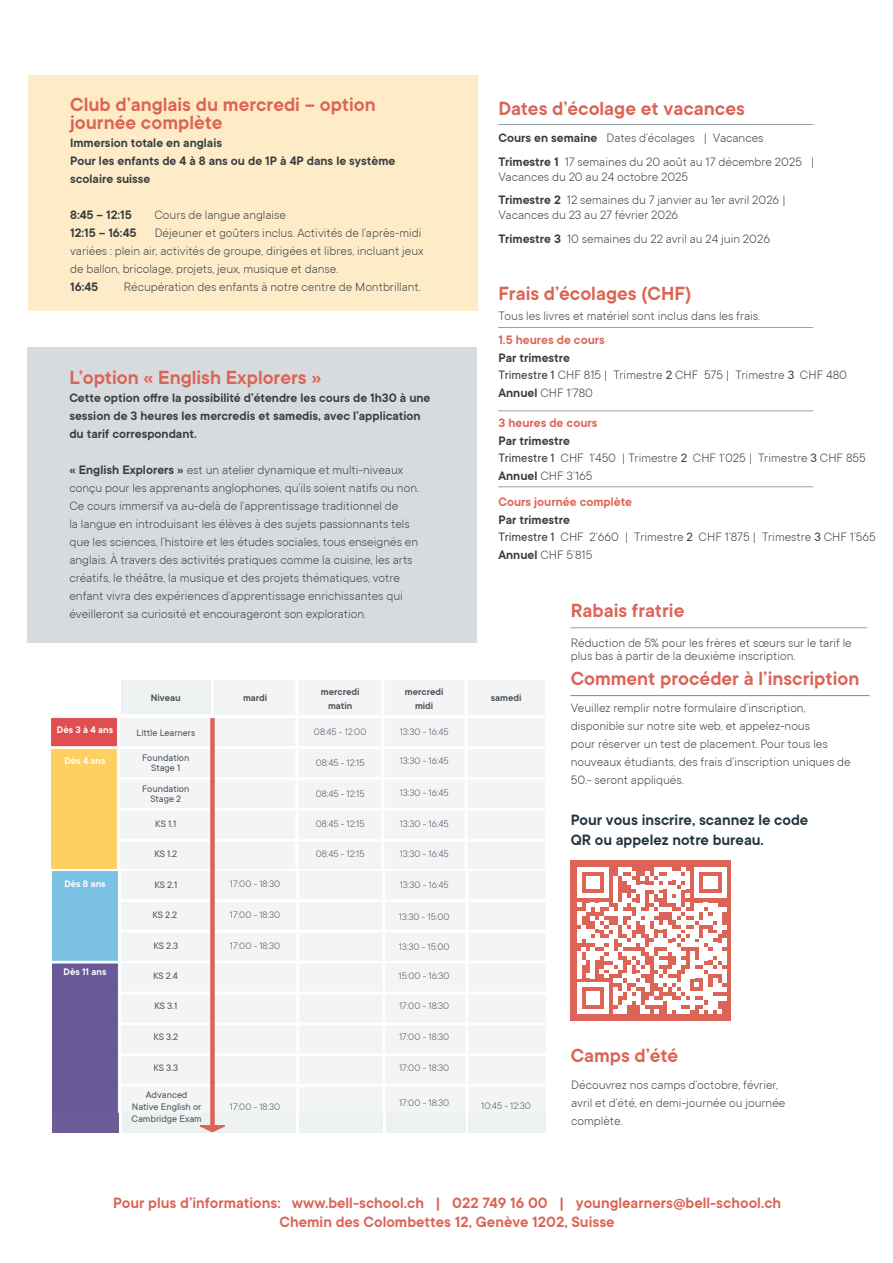
<style>
.page{position:relative;width:893px;height:1263px;background:#fff}
.page>*{position:absolute;margin:0;border:0;box-sizing:border-box;transform-origin:0 0}
.t1{font:600 21px/18px "TT Commons";color:#db6456}
.t2{font:600 16.5px/19.5px "TT Commons";color:#db6456;text-align:center}
.t3{font:600 16.5px/19.8px "TT Commons";color:#21343f}
.t4{font:300 13.5px/18px "TT Commons";color:#363e41}
.t5{font:600 13.5px/18px "TT Commons";color:#363e41}
.t6{font:600 13.5px "TT Commons";color:#db6456}
.t7{font:300 10.5px "TT Commons";color:#505457}
.t8{font:10.5px/12px "TT Commons";color:#505457;text-align:center}
.t9{font:600 10.5px/13.5px "TT Commons";color:#505457;text-align:center}
.t10{font:600 10.5px "TT Commons";color:#fff}
.s1{font-weight:600}
.s2{font-weight:400}
</style>
<div class="page">
<div style="left:122px;top:1099px;width:89px;height:33px;background:#edf1f1"></div>
<div style="left:215px;top:1099px;width:81px;height:33px;background:#edf1f1"></div>
<div style="left:52px;top:1099px;width:67px;height:33px;background:#6c5d96"></div>
<div style="left:299px;top:1099px;width:84px;height:33px;background:#edf1f1"></div>
<div style="left:386px;top:1099px;width:79px;height:33px;background:#edf1f1"></div>
<div style="left:468px;top:1099px;width:77px;height:33px;background:#edf1f1"></div>
<img style="left:51px;top:680px;width:494px;height:432px">
<hr style="left:570px;top:695px;width:300px;height:1px;background:#db6456">
<hr style="left:498px;top:124px;width:315px;height:1px;background:#94a1a5">
<hr style="left:498px;top:327px;width:315px;height:1px;background:#94a1a5">
<hr style="left:570px;top:627px;width:297px;height:1px;background:#94a1a5">
<hr style="left:498px;top:410px;width:315px;height:1px;background:#94a1a5">
<hr style="left:498px;top:486px;width:315px;height:1px;background:#94a1a5">
<div style="left:570px;top:860px;width:161px;height:160px;background:#db6456"></div>
<div style="left:28px;top:75px;width:450px;height:235px;background:#feecc8"></div>
<div style="left:28px;top:347px;width:449px;height:296px;background:#d7dbdd"></div>
<div style="left:121px;top:680px;width:89px;height:34px;background:#edf1f1"></div>
<div style="left:210px;top:718px;width:5px;height:409px;background:#db6456"></div>
<svg style="left:194px;top:1124px;width:37px;height:9px"></svg>
<svg style="left:577px;top:867px;width:149px;height:147px"></svg>
<p class="t1" style="left:70px;top:96px;width:307px">Club d’anglais du mercredi – option journée complète</p>
<p class="t5" style="left:70px;top:134px;width:327px">Immersion totale en anglais<br>Pour les enfants de 4 à 8 ans ou de 1P à 4P dans le système scolaire suisse</p>
<p class="t5" style="left:70px;top:206px;width:63px">8:45 – 12:15</p>
<p class="t4" style="left:155px;top:206px;width:133px">Cours de langue anglaise</p>
<p class="t5" style="left:70px;top:224px;width:68px">12:15 – 16:45</p>
<p class="t4" style="left:70px;top:224px;width:355px;text-indent:85px">Déjeuner et goûters inclus. Activités de l’après-midi variées : plein air, activités de groupe, dirigées et libres, incluant jeux de ballon, bricolage, projets, jeux, musique et danse.<br><span class="s1">16:45</span></p>
<p class="t4" style="left:124px;top:278px;width:299px">Récupération des enfants à notre centre de Montbrillant.</p>
<p class="t1" style="left:69px;top:369px;width:253px">L’option « English Explorers »</p>
<p class="t5" style="left:69px;top:389px;width:363px">Cette option offre la possibilité d’étendre les cours de 1h30 à une session de 3 heures les mercredis et samedis, avec l’application du tarif correspondant.</p>
<p class="t4" style="left:69px;top:460px;width:351px"><span class="s1">« English Explorers »</span> est un atelier dynamique et multi-niveaux conçu pour les apprenants anglophones, qu’ils soient natifs ou non.<br>Ce cours immersif va au-delà de l’apprentissage traditionnel de<br>la langue en introduisant les élèves à des sujets passionnants tels que les sciences, l’histoire et les études sociales, tous enseignés en anglais. À travers des activités pratiques comme la cuisine, les arts créatifs, le théâtre, la musique et des projets thématiques, votre enfant vivra des expériences d’apprentissage enrichissantes qui éveilleront sa curiosité et encourageront son exploration.</p>
<p class="t1" style="left:498px;top:99px;width:248px">Dates d’écolage et vacances</p>
<p class="t4" style="left:498px;top:129px;width:267px"><span class="s1">Cours en semaine</span> Dates d’écolages | Vacances</p>
<p class="t4" style="left:498px;top:154px;width:318px;line-height:15px"><span class="s1">Trimestre 1</span> 17 semaines du 20 août au 17 décembre 2025 |<br>Vacances du 20 au 24 octobre 2025</p>
<p class="t4" style="left:498px;top:193px;width:289px;line-height:15px"><span class="s1">Trimestre 2</span> 12 semaines du 7 janvier au 1er avril 2026 |<br>Vacances du 23 au 27 février 2026</p>
<p class="t4" style="left:498px;top:230px;width:273px"><span class="s1">Trimestre 3</span> 10 semaines du 22 avril au 24 juin 2026</p>
<p class="t1" style="left:498px;top:284px;width:194px">Frais d’écolages (CHF)</p>
<p class="t4" style="left:498px;top:306px;width:263px">Tous les livres et matériel sont inclus dans les frais.</p>
<p class="t6" style="left:498px;top:333px;width:108px">1.5 heures de cours</p>
<p class="t5" style="left:498px;top:349px;width:73px">Par trimestre</p>
<p class="t4" style="left:498px;top:366px;width:350px"><span class="s2">Trimestre 1</span> CHF 815 | Trimestre <span class="s2">2</span> CHF 575 | Trimestre <span class="s2">3</span> CHF 480</p>
<p class="t4" style="left:498px;top:384px;width:96px"><span class="s1">Annuel</span> CHF 1’780</p>
<p class="t6" style="left:498px;top:416px;width:101px">3 heures de cours</p>
<p class="t5" style="left:498px;top:432px;width:73px">Par trimestre</p>
<p class="t4" style="left:498px;top:449px;width:369px"><span class="s2">Trimestre 1</span> CHF 1’450 | Trimestre <span class="s2">2</span> CHF 1’025 | Trimestre <span class="s2">3</span> CHF 855</p>
<p class="t4" style="left:498px;top:467px;width:96px"><span class="s1">Annuel</span> CHF 3’165</p>
<p class="t6" style="left:498px;top:495px;width:135px">Cours journée complète</p>
<p class="t5" style="left:498px;top:511px;width:73px">Par trimestre</p>
<p class="t4" style="left:498px;top:528px;width:379px"><span class="s2">Trimestre 1</span> CHF 2’660 | Trimestre <span class="s2">2</span> CHF 1’875 | Trimestre <span class="s2">3</span> CHF 1’565</p>
<p class="t4" style="left:498px;top:546px;width:95px"><span class="s1">Annuel</span> CHF 5’815</p>
<p class="t1" style="left:571px;top:602px;width:115px">Rabais fratrie</p>
<p class="t4" style="left:571px;top:636px;width:283px;line-height:13.5px">Réduction de 5% pour les frères et sœurs sur le tarif le plus bas à partir de la deuxième inscription.</p>
<p class="t10" style="left:57px;top:724px;width:58px">Dès 3 à 4 ans</p>
<p class="t10" style="left:65px;top:755px;width:43px">Dès 4 ans</p>
<p class="t9" style="left:151px;top:691px;width:31px">Niveau</p>
<p class="t8" style="left:136px;top:726px;width:60px">Little Learners</p>
<p class="t8" style="left:142px;top:752px;width:49px;line-height:10.5px">Foundation<br>Stage 1</p>
<p class="t9" style="left:243px;top:691px;width:26px">mardi</p>
<p class="t9" style="left:321px;top:685px;width:40px">mercredi matin</p>
<p class="t9" style="left:405px;top:685px;width:40px">mercredi midi</p>
<p class="t9" style="left:491px;top:691px;width:32px">samedi</p>
<p class="t7" style="left:314px;top:726px;width:54px">08:45 - 12:00</p>
<p class="t7" style="left:400px;top:726px;width:50px">13:30 - 16:45</p>
<p class="t7" style="left:400px;top:755px;width:50px">13:30 - 16:45</p>
<p class="t7" style="left:316px;top:757px;width:50px">08:45 - 12:15</p>
<p class="t10" style="left:64px;top:878px;width:43px">Dès 8 ans</p>
<p class="t10" style="left:64px;top:966px;width:44px">Dès 11 ans</p>
<p class="t8" style="left:142px;top:783px;width:49px;line-height:10.5px">Foundation<br>Stage 2</p>
<p class="t8" style="left:155px;top:817px;width:23px">KS 1.1</p>
<p class="t8" style="left:154px;top:848px;width:24px">KS 1.2</p>
<p class="t8" style="left:154px;top:879px;width:24px">KS 2.1</p>
<p class="t8" style="left:152px;top:909px;width:26px">KS 2.2</p>
<p class="t8" style="left:153px;top:940px;width:26px">KS 2.3</p>
<p class="t8" style="left:153px;top:970px;width:26px">KS 2.4</p>
<p class="t7" style="left:230px;top:878px;width:52px">17:00 - 18:30</p>
<p class="t7" style="left:230px;top:909px;width:52px">17:00 - 18:30</p>
<p class="t7" style="left:230px;top:940px;width:52px">17:00 - 18:30</p>
<p class="t7" style="left:316px;top:788px;width:50px">08:45 - 12:15</p>
<p class="t7" style="left:316px;top:818px;width:50px">08:45 - 12:15</p>
<p class="t7" style="left:316px;top:848px;width:50px">08:45 - 12:15</p>
<p class="t7" style="left:400px;top:787px;width:50px">13:30 - 16:45</p>
<p class="t7" style="left:400px;top:818px;width:50px">13:30 - 16:45</p>
<p class="t7" style="left:400px;top:848px;width:50px">13:30 - 16:45</p>
<p class="t7" style="left:400px;top:879px;width:50px">13:30 - 16:45</p>
<p class="t7" style="left:399px;top:910px;width:52px">13:30 - 15:00</p>
<p class="t7" style="left:399px;top:941px;width:52px">13:30 - 15:00</p>
<p class="t7" style="left:399px;top:970px;width:53px">15:00 - 16:30</p>
<p class="t1" style="left:571px;top:669px;width:290px">Comment procéder à l’inscription</p>
<p class="t4" style="left:571px;top:698px;width:281px">Veuillez remplir notre formulaire d’inscription, disponible sur notre site web, et appelez-nous<br>pour réserver un test de placement. Pour tous les nouveaux étudiants, des frais d’inscription uniques de 50.- seront appliqués.</p>
<p class="t3" style="left:571px;top:810px;width:239px">Pour vous inscrire, scannez le code<br>QR ou appelez notre bureau.</p>
<p class="t8" style="left:154px;top:1000px;width:24px">KS 3.1</p>
<p class="t7" style="left:399px;top:1000px;width:52px">17:00 - 18:30</p>
<p class="t8" style="left:153px;top:1030px;width:26px">KS 3.2</p>
<p class="t7" style="left:399px;top:1031px;width:52px">17:00 - 18:30</p>
<p class="t8" style="left:153px;top:1062px;width:26px">KS 3.3</p>
<p class="t8" style="left:132px;top:1089px;width:72px">Advanced<br>Native English or<br>Cambridge Exam</p>
<p class="t7" style="left:230px;top:1101px;width:52px">17:00 - 18:30</p>
<p class="t7" style="left:399px;top:1062px;width:52px">17:00 - 18:30</p>
<p class="t7" style="left:399px;top:1097px;width:52px">17:00 - 18:30</p>
<p class="t7" style="left:481px;top:1100px;width:51px">10:45 - 12:30</p>
<p class="t1" style="left:571px;top:1047px;width:109px">Camps d’été</p>
<p class="t4" style="left:571px;top:1075px;width:216px">Découvrez nos camps d’octobre, février, avril et d’été, en demi-journée ou journée complète.</p>
<p class="t2" style="left:113px;top:1193px;width:670px">Pour plus d’informations: www.bell-school.ch | 022 749 16 00 | younglearners@bell-school.ch<br>Chemin des Colombettes 12, Genève 1202, Suisse</p>
</div>
